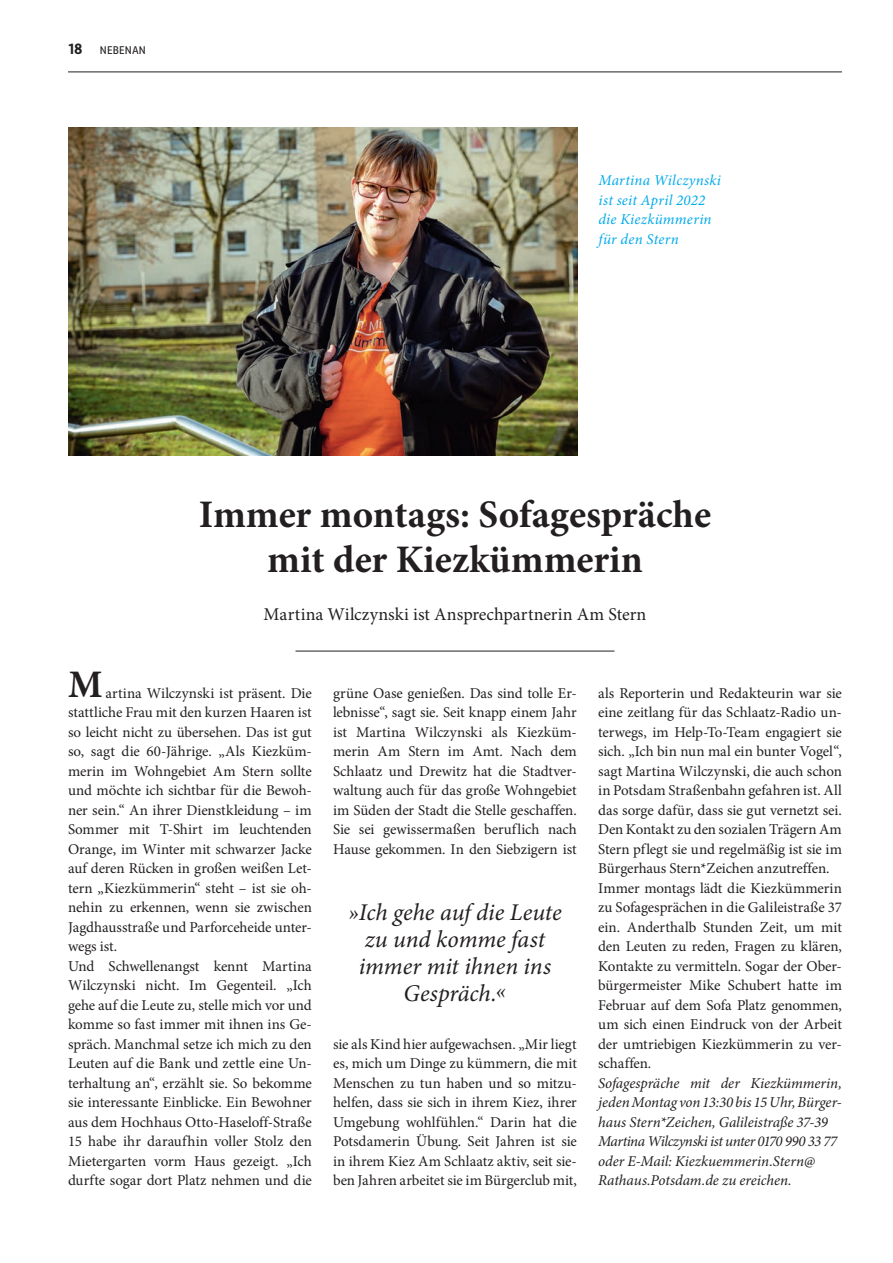
<style>
.page{position:relative;width:893px;height:1263px;background:#fff}
.page>*{position:absolute;margin:0;border:0;box-sizing:border-box;transform-origin:0 0}
.t1{font:700 39px/45px "Minion Pro";color:#231f20;text-align:center}
.t2{font:italic 24px/27px "Minion Pro";letter-spacing:-.005em;color:#231f20;text-align:center}
.t3{font:18px "Minion Pro";color:#231f20}
.t4{font:15px/19.5px "Minion Pro";letter-spacing:-.005em;color:#231f20}
.t5{font:italic 15px/19.5px "Minion Pro";letter-spacing:-.005em;color:#231f20}
.t6{font:italic 15px/19.5px "Minion Pro";letter-spacing:.015em;color:#00aaeb}
.t7{font:700 15px "Alber New";color:#231f20}
.t8{font:11.25px "Alber New";letter-spacing:.01em;color:#231f20}
</style>
<div class="page">
<img style="left:68px;top:128px;width:510px;height:327px">
<hr style="left:68px;top:71px;width:774px;height:1px;background:#231f20">
<hr style="left:296px;top:651px;width:318px;height:1px;background:#231f20">
<p class="t7" style="left:68px;top:39px;width:16px">18</p>
<p class="t8" style="left:100px;top:43px;width:47px">NEBENAN</p>
<p class="t6" style="left:598px;top:171px;width:124px">Martina Wilczynski ist seit April 2022 die Kiezkümmerin für den Stern</p>
<h1 class="t1" style="left:199px;top:491px;width:514px">Immer montags: Sofagespräche mit der Kiezkümmerin</h1>
<p class="t3" style="left:264px;top:602px;width:384px">Martina Wilczynski ist Ansprechpartnerin Am Stern</p>
<h1 class="t1" style="left:68px;top:662px;width:36px">M</h1>
<p class="t4" style="left:68px;top:683px;width:245px;text-indent:37px">artina Wilczynski ist präsent. Die stattliche Frau mit den kurzen Haaren ist so leicht nicht zu übersehen. Das ist gut so, sagt die 60-Jährige. „Als Kiezküm&shy;merin im Wohngebiet Am Stern sollte und möchte ich sichtbar für die Bewoh&shy;ner sein.“ An ihrer Dienstkleidung – im Sommer mit T-Shirt im leuchtenden Orange, im Winter mit schwarzer Jacke auf deren Rücken in großen weißen Let&shy;tern „Kiezkümmerin“ steht – ist sie oh&shy;nehin zu erkennen, wenn sie zwischen Jagdhausstraße und Parforceheide unter&shy;wegs ist.<br>Und Schwellenangst kennt Martina Wilczynski nicht. Im Gegenteil. „Ich gehe auf die Leute zu, stelle mich vor und komme so fast immer mit ihnen ins Ge&shy;spräch. Manchmal setze ich mich zu den Leuten auf die Bank und zettle eine Un&shy;terhaltung an“, erzählt sie. So bekomme sie interessante Einblicke. Ein Bewohner aus dem Hochhaus Otto-Haseloff-Straße 15 habe ihr daraufhin voller Stolz den Mietergarten vorm Haus gezeigt. „Ich durfte sogar dort Platz nehmen und die</p>
<p class="t4" style="left:333px;top:683px;width:245px;text-align:justify">grüne Oase genießen. Das sind tolle Er&shy;lebnisse“, sagt sie. Seit knapp einem Jahr ist Martina Wilczynski als Kiezküm&shy;merin Am Stern im Amt. Nach dem Schlaatz und Drewitz hat die Stadtver&shy;waltung auch für das große Wohngebiet im Süden der Stadt die Stelle geschaffen.<br>Sie sei gewissermaßen beruflich nach Hause gekommen. In den Siebzigern ist</p>
<h2 class="t2" style="left:348px;top:898px;width:215px">»Ich gehe auf die Leute zu und komme fast immer mit ihnen ins<br>Gespräch.«</h2>
<p class="t4" style="left:333px;top:1034px;width:245px;text-align:justify">sie als Kind hier aufgewachsen. „Mir liegt es, mich um Dinge zu kümmern, die mit Menschen zu tun haben und so mitzu&shy;helfen, dass sie sich in ihrem Kiez, ihrer Umgebung wohlfühlen.“ Darin hat die Potsdamerin Übung. Seit Jahren ist sie in ihrem Kiez Am Schlaatz aktiv, seit sie&shy;ben Jahren arbeitet sie im Bürgerclub mit,</p>
<p class="t4" style="left:598px;top:683px;width:245px">als Reporterin und Redakteurin war sie eine zeitlang für das Schlaatz-Radio un&shy;terwegs, im Help-To-Team engagiert sie sich. „Ich bin nun mal ein bunter Vogel“, sagt Martina Wilczynski, die auch schon in Potsdam Straßenbahn gefahren ist. All das sorge dafür, dass sie gut vernetzt sei.<br>Den Kontakt zu den sozialen Trägern Am Stern pflegt sie und regelmäßig ist sie im Bürgerhaus Stern*Zeichen anzutreffen.<br>Immer montags lädt die Kiezkümmerin zu Sofagesprächen in die Galileistraße 37 ein. Anderthalb Stunden Zeit, um mit den Leuten zu reden, Fragen zu klären, Kontakte zu vermitteln. Sogar der Ober&shy;bürgermeister Mike Schubert hatte im Februar auf dem Sofa Platz genommen, um sich einen Eindruck von der Arbeit der umtriebigen Kiezkümmerin zu ver&shy;schaffen.</p>
<p class="t5" style="left:598px;top:1073px;width:245px">Sofagespräche mit der Kiezkümmerin, jeden Montag von 13:30 bis 15 Uhr, Bürger&shy;haus Stern*Zeichen, Galileistraße 37-39<br>Martina Wilczynski ist unter 0170 990 33 77 oder E-Mail: Kiezkuemmerin.Stern@ Rathaus.Potsdam.de zu ereichen.</p>
</div>
